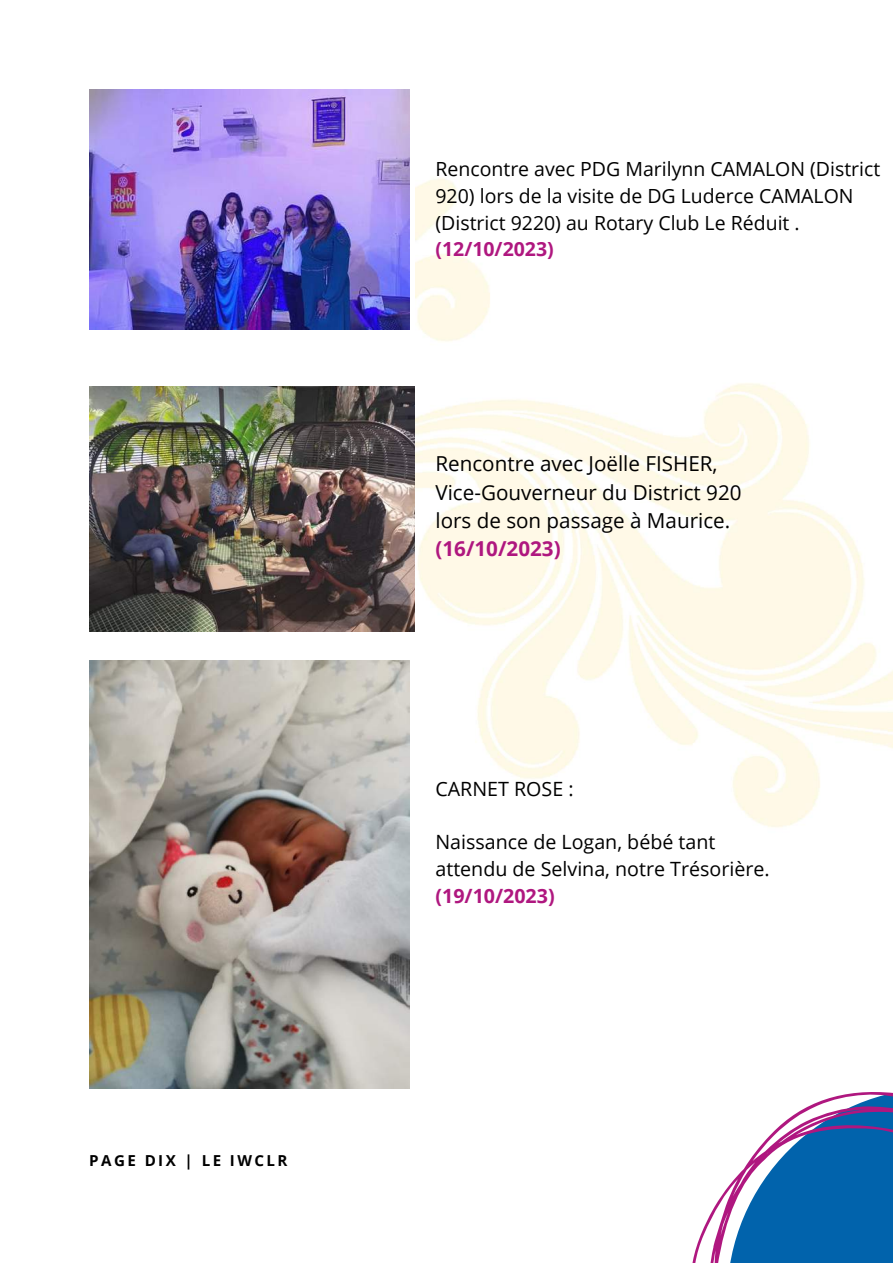
<style>
.page{position:relative;width:893px;height:1264px;background:#fff}
.page>*{position:absolute;margin:0;border:0;box-sizing:border-box;transform-origin:0 0}
.t1{font:20.55px/28.3px "Open Sans";color:#000}
.t2{font:700 20.55px "Open Sans";color:#af177f}
.t3{font:19.65px/27px "Open Sans";color:#000}
.t4{font:700 19.65px "Open Sans";color:#af177f}
.t5{font:19.5px/26.7px "Open Sans";color:#000}
.t6{font:700 19.5px "Open Sans";color:#af177f}
.t7{font:700 15.15px "Open Sans";letter-spacing:.16em;color:#000}
</style>
<div class="page">
<svg style="left:692px;top:1092px;width:200px;height:170px;fill:#0163ac"></svg>
<img style="left:89px;top:386px;width:326px;height:245px">
<img style="left:89px;top:660px;width:321px;height:428px">
<img style="left:89px;top:89px;width:321px;height:241px">
<img style="left:415px;top:178px;width:477px;height:649px">
<p class="t7" style="left:89px;top:1149px;width:200px">PAGE DIX | LE IWCLR</p>
<p class="t5" style="left:435px;top:155px;width:446px">Rencontre avec PDG Marilynn CAMALON (District<br>920) lors de la visite de DG Luderce CAMALON (District 9220) au Rotary Club Le Réduit .</p>
<p class="t6" style="left:435px;top:235px;width:120px">(12/10/2023)</p>
<p class="t1" style="left:435px;top:449px;width:307px">Rencontre avec Joëlle FISHER,<br>Vice-Gouverneur du District 920 lors de son passage à Maurice.</p>
<p class="t2" style="left:435px;top:534px;width:127px">(16/10/2023)</p>
<p class="t3" style="left:435px;top:774px;width:140px">CARNET ROSE :</p>
<p class="t3" style="left:435px;top:828px;width:335px">Naissance de Logan, bébé tant attendu de Selvina, notre Trésorière.</p>
<p class="t4" style="left:435px;top:882px;width:121px">(19/10/2023)</p>
</div>
